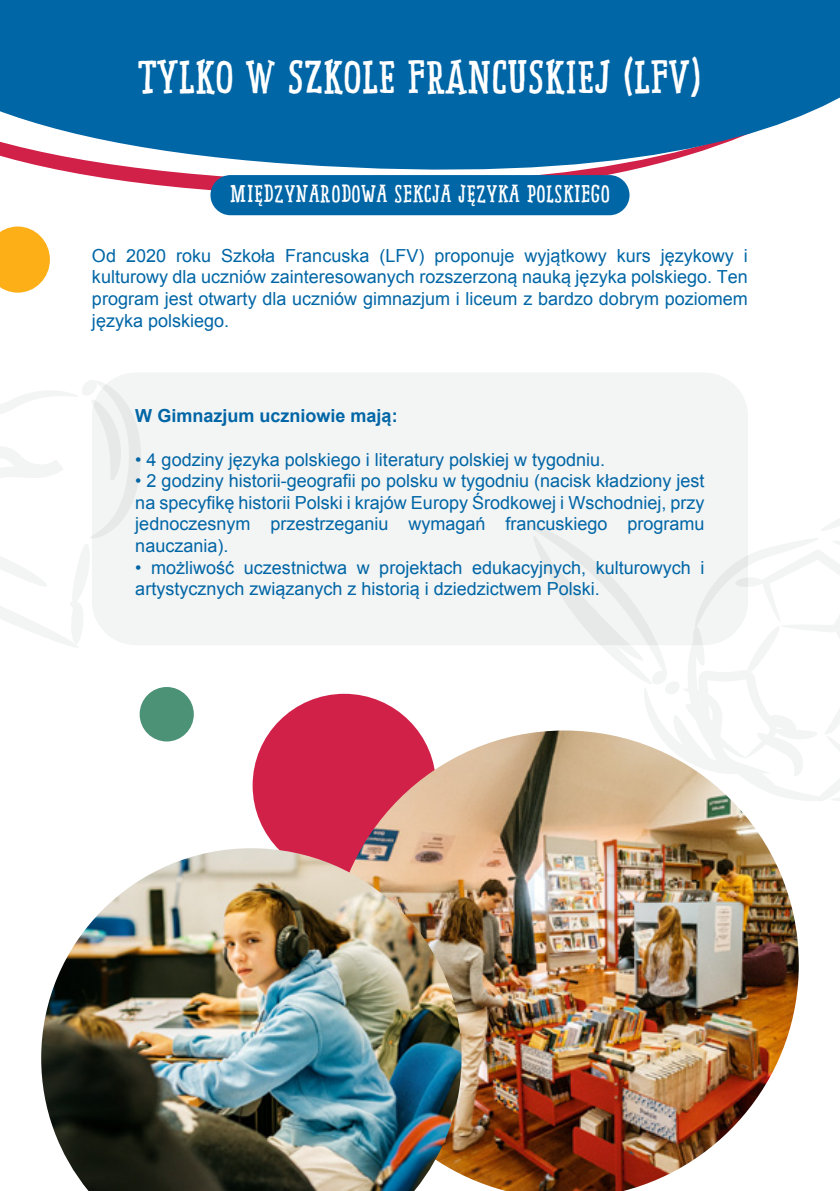
<style>
.page{position:relative;width:840px;height:1191px;background:#fff}
.page>*{position:absolute;margin:0;border:0;box-sizing:border-box;transform-origin:0 0}
.t1{font:46px "Pinto W00 NO 02";letter-spacing:-.02em;color:#fff}
.t2{font:24px "Pinto W00 NO 02";color:#fff}
.t3{font:18px/21.6px "Arial";color:#0066a6;text-align:justify}
.t4{font:700 18px "Arial";color:#0066a6}
</style>
<div class="page">
<div style="left:252px;top:694px;width:184px;height:183px;background:#d12149;border-radius:50%"></div>
<svg style="left:0;top:380px;width:105px;height:267px"></svg>
<svg style="left:601px;top:494px;width:238px;height:307px"></svg>
<svg style="left:0;top:0;width:839px;height:209px;fill:#0066a6"></svg>
<svg style="left:0;top:226px;width:50px;height:67px"></svg>
<img style="left:361px;top:730px;width:437px;height:461px">
<img style="left:41px;top:848px;width:420px;height:343px">
<div style="left:139px;top:687px;width:55px;height:54px;background:#4b9276;border-radius:50%"></div>
<div style="left:92px;top:372px;width:655px;height:273px;background:#f3f4f4;border-radius:44px"></div>
<div style="left:210px;top:175px;width:419px;height:40px;background:#0066a6;border-radius:20px"></div>
<h1 class="t1" style="left:137px;top:50px;width:566px">TYLKO W SZKOLE FRANCUSKIEJ (LFV)</h1>
<h2 class="t2" style="left:230px;top:180px;width:381px">MIĘDZYNARODOWA SEKCJA JĘZYKA POLSKIEGO</h2>
<p class="t3" style="left:92px;top:245px;width:657px">Od 2020 roku Szkoła Francuska (LFV) proponuje wyjątkowy kurs językowy i kulturowy dla uczniów zainteresowanych rozszerzoną nauką języka polskiego. Ten program jest otwarty dla uczniów gimnazjum i liceum z bardzo dobrym poziomem języka polskiego.</p>
<p class="t4" style="left:135px;top:404px;width:264px">W Gimnazjum uczniowie mają:</p>
<p class="t3" style="left:135px;top:448px;width:471px">• 4 godziny języka polskiego i literatury polskiej w tygodniu.</p>
<p class="t3" style="left:135px;top:470px;width:570px">• 2 godziny historii-geografii po polsku w tygodniu (nacisk kładziony jest na specyfikę historii Polski i krajów Europy Środkowej i Wschodniej, przy jednoczesnym przestrzeganiu wymagań francuskiego programu nauczania).</p>
<p class="t3" style="left:135px;top:556px;width:570px">• możliwość uczestnictwa w projektach edukacyjnych, kulturowych i artystycznych związanych z historią i dziedzictwem Polski.</p>
</div>
